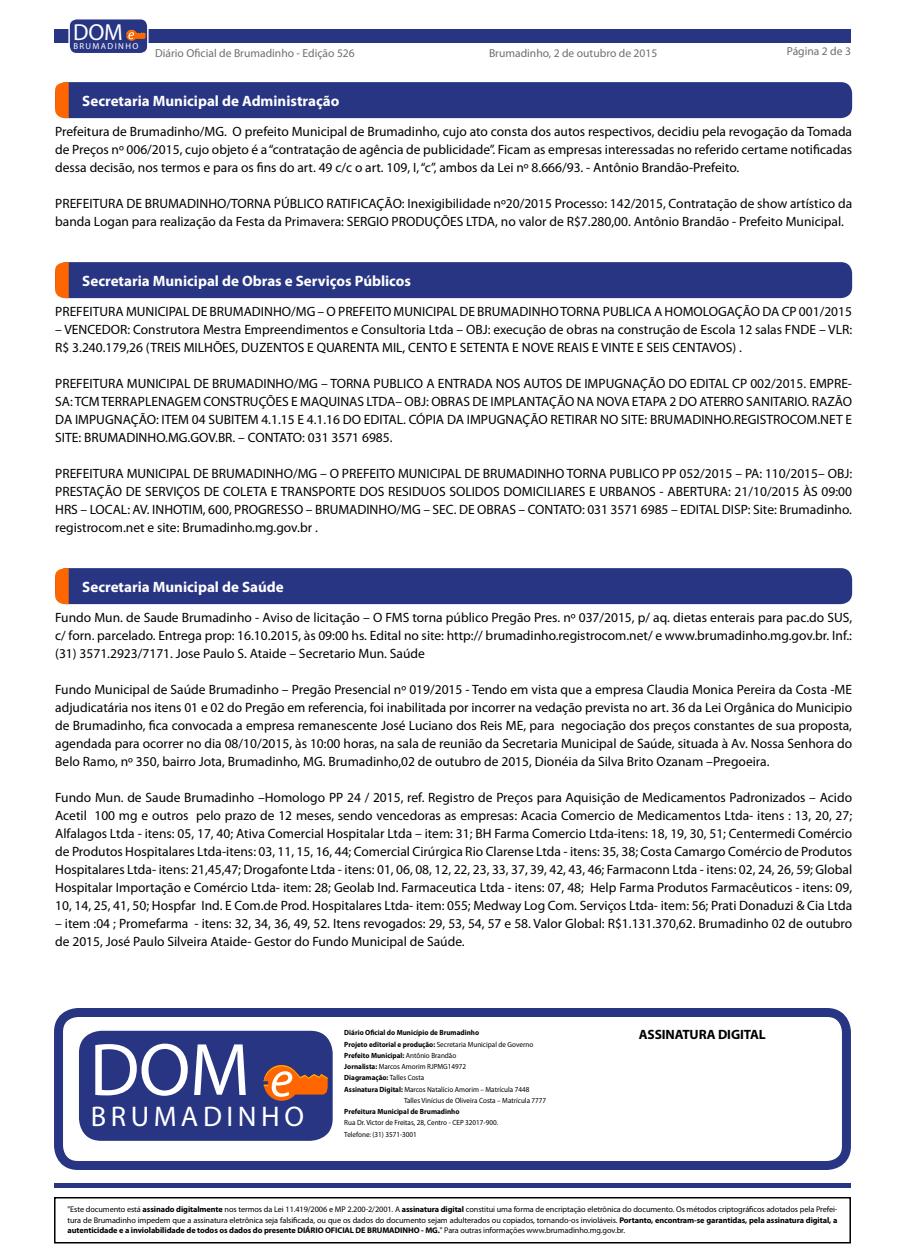
<style>
.page{position:relative;width:905px;height:1260px;background:#fff}
.page>*{position:absolute;margin:0;border:0;box-sizing:border-box;transform-origin:0 0}
.t1{font:75px "Myriad Pro";color:#fff}
.t2{font:28.5px "Myriad Pro";letter-spacing:.16em;color:#fff}
.t3{font:23.25px "Myriad Pro";color:#fff}
.t4{font:700 15px "Myriad Pro";color:#fff}
.t5{font:13.5px/18px "Myriad Pro";color:#000;text-align:justify}
.t6{font:700 13.5px "Myriad Pro";letter-spacing:-.01em;color:#000}
.t7{font:11.55px "Myriad Pro";color:#706f6f}
.t8{font:8.7px "Myriad Pro";letter-spacing:.16em;color:#fff}
.t9{font:8.25px/10.5px "Myriad Pro";letter-spacing:-.01em;color:#000;text-align:justify}
.t10{font:7.5px/11.2px "Myriad Pro";color:#000;scale:.95 1}
.t11{font:700 7.5px "Myriad Pro";color:#000;scale:.95 1}
.s1{font-weight:700}
.s2{font-weight:400}
</style>
<div class="page">
<div style="left:54px;top:29px;width:796px;height:14px;background:#283583"></div>
<hr style="left:55px;top:1184px;width:795px;height:4px;background:#283583">
<div style="left:54px;top:1197px;width:796px;height:47px;border:2px solid #000"></div>
<div style="left:69px;top:19px;width:79px;height:35px;background:#283583;border-radius:8px"></div>
<div style="left:68px;top:18px;width:80px;height:36px;border:1px solid #fff;border-radius:8px"></div>
<svg style="left:126px;top:30px;width:20px;height:11px"></svg>
<div style="left:55px;top:82px;width:797px;height:36px;background:#283583;border-radius:11px"></div>
<svg style="left:55px;top:82px;width:14px;height:36px"></svg>
<div style="left:55px;top:262px;width:797px;height:36px;background:#283583;border-radius:11px"></div>
<svg style="left:55px;top:262px;width:14px;height:36px"></svg>
<div style="left:55px;top:568px;width:797px;height:36px;background:#283583;border-radius:11px"></div>
<svg style="left:55px;top:568px;width:14px;height:36px"></svg>
<div style="left:54px;top:1008px;width:796px;height:162px;border:9px solid #283583;border-radius:20px"></div>
<div style="left:77px;top:1028px;width:258px;height:115px;background:#283583;border-radius:25px"></div>
<div style="left:74px;top:1026px;width:263px;height:120px;border:5px solid #fff;border-radius:25px"></div>
<svg style="left:263px;top:1065px;width:64px;height:36px"></svg>
<h3 class="t3" style="left:73px;top:17px;width:51px">DOM</h3>
<p class="t8" style="left:73px;top:40px;width:66px">BRUMADINHO</p>
<p class="t7" style="left:155px;top:46px;width:201px">Diário Oficial de Brumadinho - Edição 526</p>
<p class="t7" style="left:489px;top:46px;width:170px">Brumadinho, 2 de outubro de 2015</p>
<p class="t7" style="left:786px;top:44px;width:66px">Página 2 de 3</p>
<p class="t4" style="left:82px;top:91px;width:259px">Secretaria Municipal de Administração</p>
<p class="t5" style="left:55px;top:122px;width:798px">Prefeitura de Brumadinho/MG. O prefeito Municipal de Brumadinho, cujo ato consta dos autos respectivos, decidiu pela revogação da Tomada de Preços nº 006/2015, cujo objeto é a “contratação de agência de publicidade”. Ficam as empresas interessadas no referido certame notificadas dessa decisão, nos termos e para os fins do art. 49 c/c o art. 109, I, “c”, ambos da Lei nº 8.666/93. - Antônio Brandão-Prefeito.</p>
<p class="t5" style="left:55px;top:194px;width:798px">PREFEITURA DE BRUMADINHO/TORNA PÚBLICO RATIFICAÇÃO: Inexigibilidade nº20/2015 Processo: 142/2015, Contratação de show artístico da banda Logan para realização da Festa da Primavera: SERGIO PRODUÇÕES LTDA, no valor de R$7.280,00. Antônio Brandão - Prefeito Municipal.</p>
<p class="t4" style="left:82px;top:271px;width:330px">Secretaria Municipal de Obras e Serviços Públicos</p>
<p class="t5" style="left:55px;top:302px;width:798px">PREFEITURA MUNICIPAL DE BRUMADINHO/MG – O PREFEITO MUNICIPAL DE BRUMADINHO TORNA PUBLICA A HOMOLOGAÇÃO DA CP 001/2015</p>
<p class="t5" style="left:55px;top:320px;width:798px">– VENCEDOR: Construtora Mestra Empreendimentos e Consultoria Ltda – OBJ: execução de obras na construção de Escola 12 salas FNDE – VLR:<br>R$ 3.240.179,26 (TREIS MILHÕES, DUZENTOS E QUARENTA MIL, CENTO E SETENTA E NOVE REAIS E VINTE E SEIS CENTAVOS) .</p>
<p class="t5" style="left:55px;top:374px;width:798px">PREFEITURA MUNICIPAL DE BRUMADINHO/MG – TORNA PUBLICO A ENTRADA NOS AUTOS DE IMPUGNAÇÃO DO EDITAL CP 002/2015. EMPRE-SA: TCM TERRAPLENAGEM CONSTRUÇÕES E MAQUINAS LTDA– OBJ: OBRAS DE IMPLANTAÇÃO NA NOVA ETAPA 2 DO ATERRO SANITARIO. RAZÃO DA IMPUGNAÇÃO: ITEM 04 SUBITEM 4.1.15 E 4.1.16 DO EDITAL. CÓPIA DA IMPUGNAÇÃO RETIRAR NO SITE: BRUMADINHO.REGISTROCOM.NET E SITE: BRUMADINHO.MG.GOV.BR. – CONTATO: 031 3571 6985.</p>
<p class="t5" style="left:55px;top:464px;width:798px">PREFEITURA MUNICIPAL DE BRUMADINHO/MG – O PREFEITO MUNICIPAL DE BRUMADINHO TORNA PUBLICO PP 052/2015 – PA: 110/2015– OBJ:<br>PRESTAÇÃO DE SERVIÇOS DE COLETA E TRANSPORTE DOS RESIDUOS SOLIDOS DOMICILIARES E URBANOS - ABERTURA: 21/10/2015 ÀS 09:00<br>HRS – LOCAL: AV. INHOTIM, 600, PROGRESSO – BRUMADINHO/MG – SEC. DE OBRAS – CONTATO: 031 3571 6985 – EDITAL DISP: Site: Brumadinho. registrocom.net e site: Brumadinho.mg.gov.br .</p>
<p class="t4" style="left:82px;top:577px;width:203px">Secretaria Municipal de Saúde</p>
<p class="t5" style="left:55px;top:608px;width:798px">Fundo Mun. de Saude Brumadinho - Aviso de licitação – O FMS torna público Pregão Pres. nº 037/2015, p/ aq. dietas enterais para pac.do SUS, c/ forn. parcelado. Entrega prop: 16.10.2015, às 09:00 hs. Edital no site: http:// brumadinho.registrocom.net/ e www.brumadinho.mg.gov.br. Inf.: (31) 3571.2923/7171. Jose Paulo S. Ataide – Secretario Mun. Saúde</p>
<p class="t5" style="left:55px;top:680px;width:798px">Fundo Municipal de Saúde Brumadinho – Pregão Presencial nº 019/2015 - Tendo em vista que a empresa Claudia Monica Pereira da Costa -ME adjudicatária nos itens 01 e 02 do Pregão em referencia, foi inabilitada por incorrer na vedação prevista no art. 36 da Lei Orgânica do Municipio de Brumadinho, fica convocada a empresa remanescente José Luciano dos Reis ME, para negociação dos preços constantes de sua proposta, agendada para ocorrer no dia 08/10/2015, às 10:00 horas, na sala de reunião da Secretaria Municipal de Saúde, situada à Av. Nossa Senhora do Belo Ramo, nº 350, bairro Jota, Brumadinho, MG. Brumadinho,02 de outubro de 2015, Dionéia da Silva Brito Ozanam –Pregoeira.</p>
<p class="t5" style="left:55px;top:788px;width:798px">Fundo Mun. de Saude Brumadinho –Homologo PP 24 / 2015, ref. Registro de Preços para Aquisição de Medicamentos Padronizados – Acido Acetil 100 mg e outros pelo prazo de 12 meses, sendo vencedoras as empresas: Acacia Comercio de Medicamentos Ltda- itens : 13, 20, 27; Alfalagos Ltda - itens: 05, 17, 40; Ativa Comercial Hospitalar Ltda – item: 31; BH Farma Comercio Ltda-itens: 18, 19, 30, 51; Centermedi Comércio de Produtos Hospitalares Ltda-itens: 03, 11, 15, 16, 44; Comercial Cirúrgica Rio Clarense Ltda - itens: 35, 38; Costa Camargo Comércio de Produtos Hospitalares Ltda- itens: 21,45,47; Drogafonte Ltda - itens: 01, 06, 08, 12, 22, 23, 33, 37, 39, 42, 43, 46; Farmaconn Ltda - itens: 02, 24, 26, 59; Global Hospitalar Importação e Comércio Ltda- item: 28; Geolab Ind. Farmaceutica Ltda - itens: 07, 48; Help Farma Produtos Farmacêuticos - itens: 09, 10, 14, 25, 41, 50; Hospfar Ind. E Com.de Prod. Hospitalares Ltda- item: 055; Medway Log Com. Serviços Ltda- item: 56; Prati Donaduzi &amp; Cia Ltda</p>
<p class="t5" style="left:55px;top:914px;width:798px">– item :04 ; Promefarma - itens: 32, 34, 36, 49, 52. Itens revogados: 29, 53, 54, 57 e 58. Valor Global: R$1.131.370,62. Brumadinho 02 de outubro de 2015, José Paulo Silveira Ataide- Gestor do Fundo Municipal de Saúde.</p>
<h1 class="t1" style="left:90px;top:1024px;width:162px">DOM</h1>
<h2 class="t2" style="left:91px;top:1099px;width:215px">BRUMADINHO</h2>
<p class="t11" style="left:344px;top:1028px;width:143px">Diário Oficial do Município de Brumadinho</p>
<p class="t10" style="left:344px;top:1038px;width:200px"><span class="s1">Projeto editorial e produção:</span> Secretaria Municipal de Governo</p>
<p class="t11" style="left:344px;top:1050px;width:119px">Prefeito Municipal: <span class="s2">Antônio Brandão</span></p>
<p class="t10" style="left:344px;top:1061px;width:130px"><span class="s1">Jornalista:</span> Marcos Amorim RJPMG14972</p>
<p class="t11" style="left:344px;top:1073px;width:86px">Diagramação: <span class="s2">Talles Costa</span></p>
<p class="t10" style="left:344px;top:1083px;width:196px"><span class="s1">Assinatura Digital:</span> Marcos Natalício Amorim – Matrícula 7448</p>
<p class="t10" style="left:404px;top:1095px;width:151px">Talles Vinícius de Oliveira Costa – Matrícula 7777</p>
<p class="t11" style="left:344px;top:1107px;width:123px">Prefeitura Municipal de Brumadinho</p>
<p class="t10" style="left:344px;top:1117px;width:163px">Rua Dr. Victor de Freitas, 28, Centro - CEP 32017-900.<br>Telefone: (31) 3571-3001</p>
<p class="t6" style="left:638px;top:1026px;width:128px">ASSINATURA DIGITAL</p>
<p class="t9" style="left:68px;top:1204px;width:771px">"Este documento está <span class="s1">assinado digitalmente</span> nos termos da Lei 11.419/2006 e MP 2.200-2/2001. A <span class="s1">assinatura digital</span> constitui uma forma de encriptação eletrônica do documento. Os métodos criptográficos adotados pela Prefei&shy;tura de Brumadinho impedem que a assinatura eletrônica seja falsificada, ou que os dados do documento sejam adulterados ou copiados, tornando-os invioláveis. <span class="s1">Portanto, encontram-se garantidas, pela assinatura digital, a autenticidade e a inviolabilidade de todos os dados do presente DIÁRIO OFICIAL DE BRUMADINHO - MG.</span>" Para outras informações www.brumadinho.mg.gov.br.</p>
</div>
